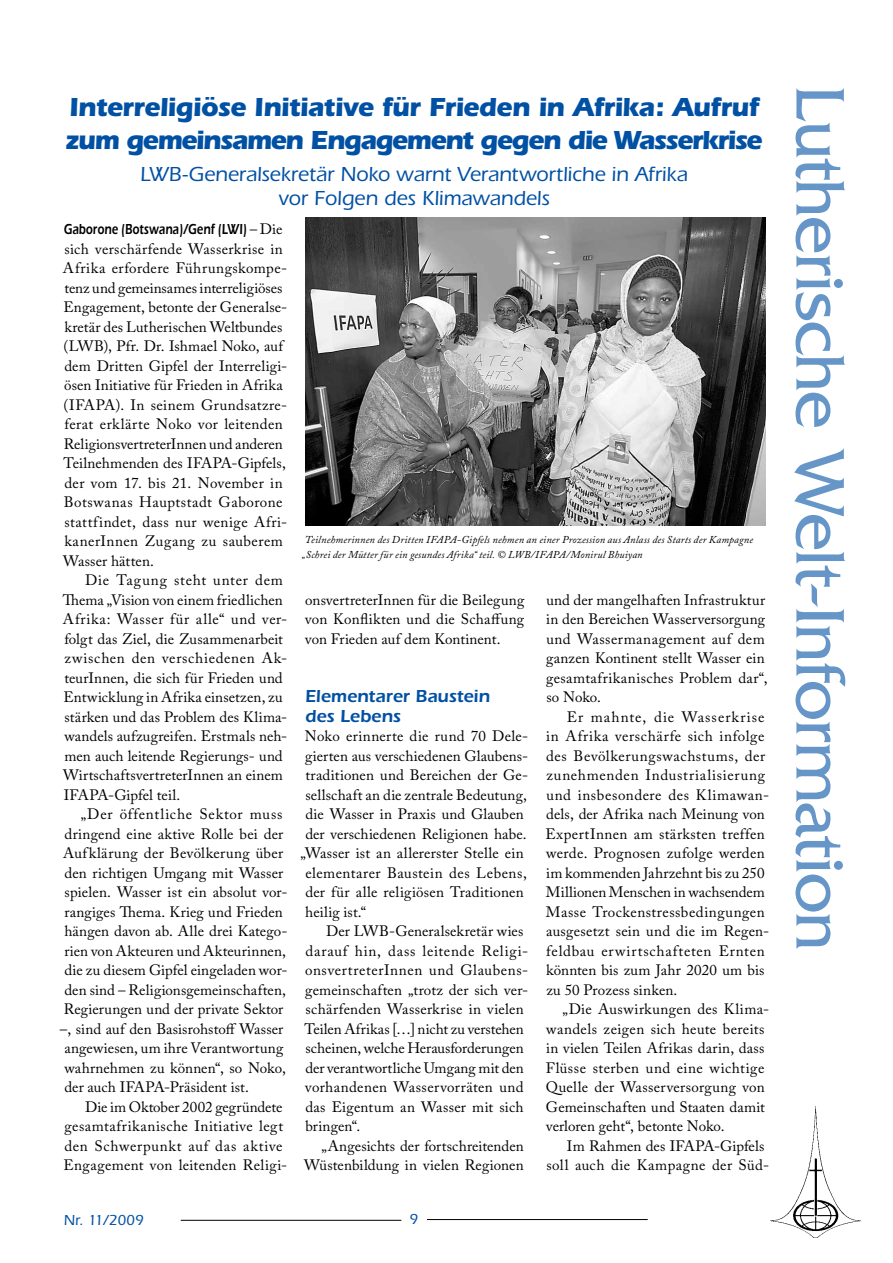
<style>
.page{position:relative;width:893px;height:1263px;background:#fff}
.page>*{position:absolute;margin:0;border:0;box-sizing:border-box;transform-origin:0 0}
.t1{font:72px "Friz Quadrata";letter-spacing:-.02em;color:#6696c8}
.t2{font:700 27px/33px "Itc Eras";letter-spacing:-.04em;color:#0050a4}
.t3{font:500 21px/24px "Itc Eras";letter-spacing:-.005em;color:#0050a4;text-align:center}
.t4{font:600 18px/19.5px "Itc Eras";color:#0050a4}
.t5{font:15px/19.5px "Adobe Caslon Pro";letter-spacing:.015em;color:#000}
.t6{font:15px "Adobe Caslon Pro";letter-spacing:-.005em;color:#000}
.t7{font:15px "Adobe Caslon Pro";letter-spacing:.05em;color:#000}
.t8{font:600 15px "Itc Eras";letter-spacing:.01em;color:#000;scale:.75 1}
.t9{font:15px "Adobe Caslon Pro";letter-spacing:.055em;color:#000}
.t10{font:15px "Adobe Caslon Pro";letter-spacing:.04em;color:#000}
.t11{font:500 15px "Itc Eras";letter-spacing:-.005em;color:#0050a4}
.t12{font:italic 10.5px/15px "Adobe Caslon Pro";letter-spacing:.015em;color:#000}
.s1{font-family:"Adobe Caslon Pro";font-weight:400}
</style>
<div class="page">
<hr style="left:181px;top:1220px;width:220px;height:1px;background:#000">
<hr style="left:427px;top:1219px;width:221px;height:1px;background:#000">
<img style="left:770px;top:1106px;width:91px;height:132px">
<img style="left:305px;top:218px;width:460px;height:308px">
<h2 class="t2" style="left:65px;top:90px;width:699px">Interreligiöse Initiative für Frieden in Afrika: Aufruf zum gemeinsamen Engagement gegen die Wasserkrise</h2>
<h3 class="t3" style="left:140px;top:163px;width:549px">LWB-Generalsekretär Noko warnt Verantwortliche in Afrika vor Folgen des Klimawandels</h3>
<p class="t8" style="left:64px;top:220px;width:293px">Gaborone (Botswana)/Genf (LWI) <span class="s1">– Die</span></p>
<p class="t5" style="left:63px;top:239px;width:226px">sich verschärfende Wasserkrise in Afrika erfordere Führungskompe&shy;tenz und gemeinsames interreligiöses Engagement, betonte der Generalse&shy;kretär des Lutherischen Weltbundes (LWB), Pfr. Dr. Ishmael Noko, auf dem Dritten Gipfel der Interreligi&shy;ösen Initiative für Frieden in Afrika (IFAPA). In seinem Grundsatzre&shy;ferat erklärte Noko vor leitenden ReligionsvertreterInnen und anderen Teilnehmenden des IFAPA-Gipfels, der vom 17. bis 21. November in Botswanas Hauptstadt Gaborone stattfindet, dass nur wenige Afri&shy;kanerInnen Zugang zu sauberem Wasser hätten.</p>
<p class="t5" style="left:63px;top:570px;width:226px;text-indent:22px">Die Tagung steht unter dem Thema „Vision von einem friedlichen Afrika: Wasser für alle“ und ver&shy;folgt das Ziel, die Zusammenarbeit zwischen den verschiedenen Ak&shy;teurInnen, die sich für Frieden und Entwicklung in Afrika einsetzen, zu stärken und das Problem des Klima&shy;wandels aufzugreifen. Erstmals neh&shy;men auch leitende Regierungs- und WirtschaftsvertreterInnen an einem IFAPA-Gipfel teil.</p>
<p class="t7" style="left:81px;top:805px;width:203px">„Der öffentliche Sektor muss</p>
<p class="t5" style="left:64px;top:824px;width:220px">dringend eine aktive Rolle bei der</p>
<p class="t5" style="left:63px;top:843px;width:222px">Aufklärung der Bevölkerung über</p>
<p class="t5" style="left:64px;top:863px;width:220px">den richtigen Umgang mit Wasser</p>
<p class="t5" style="left:65px;top:882px;width:224px">spielen. Wasser ist ein absolut vor-</p>
<p class="t5" style="left:64px;top:902px;width:220px">rangiges Thema. Krieg und Frieden</p>
<p class="t5" style="left:64px;top:921px;width:224px">hängen davon ab. Alle drei Katego-</p>
<p class="t5" style="left:64px;top:941px;width:223px">rien von Akteuren und Akteurinnen,</p>
<p class="t5" style="left:64px;top:960px;width:224px">die zu diesem Gipfel eingeladen wor-</p>
<p class="t5" style="left:64px;top:980px;width:223px">den sind – Religionsgemeinschaften,</p>
<p class="t5" style="left:64px;top:999px;width:221px">Regierungen und der private Sektor</p>
<p class="t5" style="left:60px;top:1019px;width:225px">–, sind auf den Basisrohstoff Wasser</p>
<p class="t5" style="left:64px;top:1038px;width:220px">angewiesen, um ihre Verantwortung</p>
<p class="t5" style="left:64px;top:1058px;width:223px">wahrnehmen zu können“, so Noko,</p>
<p class="t5" style="left:64px;top:1077px;width:186px">der auch IFAPA-Präsident ist.</p>
<p class="t6" style="left:85px;top:1098px;width:199px">Die im Oktober 2002 gegründete</p>
<p class="t5" style="left:64px;top:1116px;width:220px">gesamtafrikanische Initiative legt</p>
<p class="t7" style="left:64px;top:1137px;width:220px">den Schwerpunkt auf das aktive</p>
<p class="t5" style="left:64px;top:1155px;width:225px">Engagement von leitenden Religi-</p>
<p class="t12" style="left:302px;top:532px;width:453px">Teilnehmerinnen des Dritten IFAPA-Gipfels nehmen an einer Prozession aus Anlass des Starts der Kampagne „Schrei der Mütter für ein gesundes Afrika“ teil. © LWB/IFAPA/Monirul Bhuiyan</p>
<p class="t5" style="left:305px;top:590px;width:221px;text-align:justify">onsvertreterInnen für die Beilegung von Konflikten und die Schaffung von Frieden auf dem Kontinent.</p>
<p class="t5" style="left:546px;top:590px;width:223px">und der mangelhaften Infrastruktur in den Bereichen Wasserversorgung und Wassermanagement auf dem ganzen Kontinent stellt Wasser ein gesamtafrikanisches Problem dar“, so Noko.</p>
<p class="t5" style="left:545px;top:707px;width:225px;text-indent:21px">Er mahnte, die Wasserkrise in Afrika verschärfe sich infolge des Bevölkerungswachstums, der zunehmenden Industrialisierung und insbesondere des Klimawan&shy;dels, der Afrika nach Meinung von<br>ExpertInnen am stärksten treffen werde. Prognosen zufolge werden im kommenden Jahrzehnt bis zu 250<br>Millionen Menschen in wachsendem<br>Masse Trockenstressbedingungen ausgesetzt sein und die im Regen&shy;feldbau erwirtschafteten Ernten könnten bis zum Jahr 2020 um bis zu 50 Prozess sinken.</p>
<p class="t5" style="left:546px;top:999px;width:225px;text-indent:17px">„Die Auswirkungen des Klima&shy;wandels zeigen sich heute bereits in vielen Teilen Afrikas darin, dass Flüsse sterben und eine wichtige Quelle der Wasserversorgung von Gemeinschaften und Staaten damit verloren geht“, betonte Noko.</p>
<p class="t5" style="left:546px;top:1136px;width:224px;text-indent:21px">Im Rahmen des IFAPA-Gipfels soll auch die Kampagne der Süd-</p>
<p class="t4" style="left:305px;top:686px;width:186px">Elementarer Baustein des Lebens</p>
<p class="t5" style="left:305px;top:726px;width:225px">Noko erinnerte die rund 70 Dele-</p>
<p class="t5" style="left:305px;top:746px;width:224px">gierten aus verschiedenen Glaubens-</p>
<p class="t5" style="left:305px;top:765px;width:224px">traditionen und Bereichen der Ge-</p>
<p class="t5" style="left:305px;top:785px;width:223px">sellschaft an die zentrale Bedeutung,</p>
<p class="t5" style="left:305px;top:804px;width:220px">die Wasser in Praxis und Glauben</p>
<p class="t5" style="left:305px;top:824px;width:223px">der verschiedenen Religionen habe.</p>
<p class="t5" style="left:300px;top:843px;width:225px">„Wasser ist an allererster Stelle ein</p>
<p class="t5" style="left:305px;top:863px;width:223px">elementarer Baustein des Lebens,</p>
<p class="t5" style="left:305px;top:882px;width:220px">der für alle religiösen Traditionen</p>
<p class="t5" style="left:305px;top:902px;width:63px">heilig ist.“</p>
<p class="t5" style="left:326px;top:921px;width:199px">Der LWB-Generalsekretär wies</p>
<p class="t9" style="left:305px;top:942px;width:224px">darauf hin, dass leitende Religi-</p>
<p class="t10" style="left:305px;top:961px;width:225px">onsvertreterInnen und Glaubens-</p>
<p class="t5" style="left:305px;top:980px;width:225px">gemeinschaften „trotz der sich ver-</p>
<p class="t5" style="left:305px;top:999px;width:220px">schärfenden Wasserkrise in vielen</p>
<p class="t6" style="left:304px;top:1020px;width:221px">Teilen Afrikas […] nicht zu verstehen</p>
<p class="t6" style="left:305px;top:1039px;width:220px">scheinen, welche Herausforderungen</p>
<p class="t6" style="left:305px;top:1059px;width:220px">der verantwortliche Umgang mit den</p>
<p class="t5" style="left:305px;top:1077px;width:220px">vorhandenen Wasservorräten und</p>
<p class="t5" style="left:305px;top:1097px;width:220px">das Eigentum an Wasser mit sich</p>
<p class="t5" style="left:305px;top:1116px;width:57px">bringen“.</p>
<p class="t5" style="left:322px;top:1136px;width:204px">„Angesichts der fortschreitenden</p>
<p class="t5" style="left:304px;top:1155px;width:221px">Wüstenbildung in vielen Regionen</p>
<p class="t11" style="left:64px;top:1212px;width:82px">Nr. 11/2009</p>
<p class="t11" style="left:409px;top:1211px;width:10px">9</p>
<h1 class="t1" style="left:860px;top:85px;width:867px;rotate:90deg">Lutherische Welt-Information</h1>
</div>
